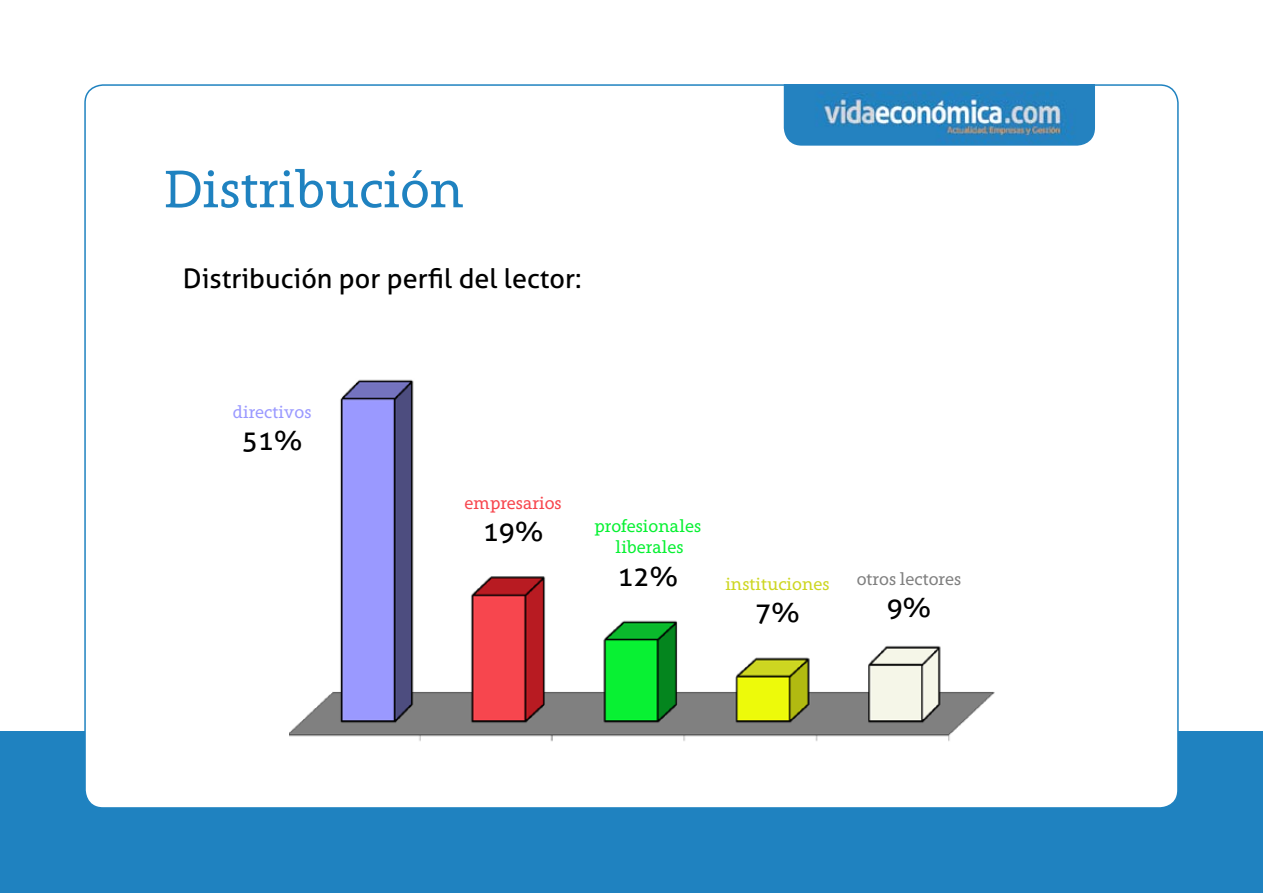
<style>
.page{position:relative;width:1263px;height:893px;background:#fff}
.page>*{position:absolute;margin:0;border:0;box-sizing:border-box;transform-origin:0 0}
.t1{font:54px "Grandesign Neue Serif";color:#1f82c0}
.t2{font:27px "Aller";color:#000}
.t3{font:18px/21.6px "Grandesign Neue Serif";color:#08f133;text-align:center}
.t4{font:18px "Grandesign Neue Serif";color:#cdd621}
.t5{font:18px "Grandesign Neue Serif";color:#808080}
.t6{font:18px "Grandesign Neue Serif";color:#f7464e}
.t7{font:18px "Grandesign Neue Serif";color:#9a99ff}
</style>
<div class="page">
<div style="left:0;top:731px;width:1263px;height:162px;background:#1f82c0"></div>
<div style="left:85px;top:85px;width:1093px;height:723px;background:#fff;border-radius:18px"></div>
<img style="left:289px;top:379px;width:706px;height:363px">
<img style="left:784px;top:84px;width:311px;height:62px">
<h1 class="t1" style="left:162px;top:158px;width:304px">Distribución</h1>
<p class="t2" style="left:183px;top:262px;width:400px">Distribución por perfil del lector:</p>
<p class="t7" style="left:233px;top:402px;width:80px">directivos</p>
<p class="t2" style="left:242px;top:424px;width:62px">51%</p>
<p class="t6" style="left:464px;top:492px;width:99px">empresarios</p>
<p class="t2" style="left:483px;top:515px;width:62px">19%</p>
<p class="t3" style="left:594px;top:515px;width:108px">profesionales liberales</p>
<p class="t2" style="left:617px;top:560px;width:62px">12%</p>
<p class="t4" style="left:725px;top:573px;width:106px">instituciones</p>
<p class="t2" style="left:755px;top:596px;width:46px">7%</p>
<p class="t5" style="left:857px;top:568px;width:106px">otros lectores</p>
<p class="t2" style="left:887px;top:591px;width:46px">9%</p>
</div>
